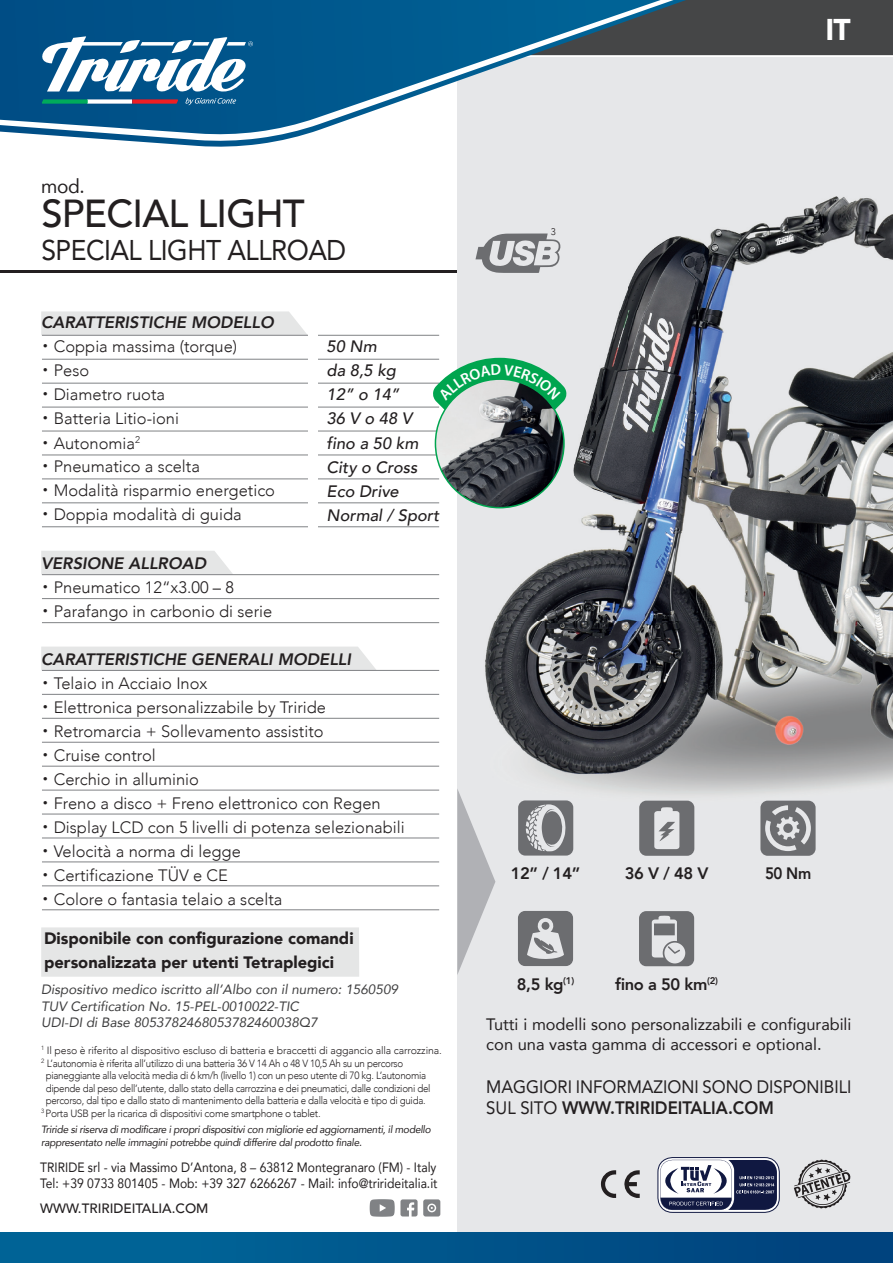
<style>
.page{position:relative;width:893px;height:1263px;background:#fff}
.page>*{position:absolute;margin:0;border:0;box-sizing:border-box;transform-origin:0 0}
.t1{font:500 39px "Avenir";letter-spacing:-.02em;color:#231f20}
.t2{font:900 30px "Avenir";color:#fff}
.t3{font:28.5px "Avenir";letter-spacing:-.02em;color:#231f20;scale:.93 1}
.t4{font:19.5px "Avenir";color:#231f20}
.t5{font:18px/21.6px "Avenir";color:#231f20;scale:.93 1}
.t6{font:300 16.5px/24px "Avenir";color:#231f20}
.t7{font:16.5px/19.8px "Avenir";color:#231f20}
.t8{font:900 16.5px/24px "Avenir";color:#231f20}
.t9{font:italic 500 16.5px/24px "Avenir";color:#231f20}
.t10{font:800 16.5px "Avenir";letter-spacing:-.02em;color:#231f20}
.t11{font:800 16.5px "Avenir";letter-spacing:-.02em;color:#231f20;scale:.92 1}
.t12{font:italic 13.5px/16.5px "Avenir";color:#3e3e3f}
.t13{font:13.5px/16.2px "Avenir";color:#231f20;scale:.9 1}
.t14{font:500 13.5px "Avenir";color:#231f20}
.t15{font:300 10.5px "Avenir";letter-spacing:-.025em;color:#231f20;scale:.93 1}
.t16{font:italic 10.5px/12.6px "Avenir";letter-spacing:-.025em;color:#231f20}
.t17{font:300 10.5px "Avenir";letter-spacing:-.025em;color:#231f20}
.t18{font:300 9.6px "Avenir";color:#231f20}
.s1{font-weight:800;font-style:italic}
.s2{font-family:"Koz Go Pr 6 N";font-weight:400}
.s3{font-weight:800}
</style>
<div class="page">
<div style="left:457px;top:58px;width:436px;height:1185px;background:#e6e7e9"></div>
<img style="left:470px;top:196px;width:423px;height:633px">
<div style="left:41px;top:551px;width:192px;height:23px;background:#e5e6e6"></div>
<svg style="left:41px;top:311px;width:267px;height:24px;background:#e5e6e6"></svg>
<svg style="left:41px;top:647px;width:336px;height:23px;background:#e5e6e6"></svg>
<div style="left:0;top:1232px;width:893px;height:31px;background:linear-gradient(to right,#00699a,#00417c)"></div>
<svg style="left:794px;top:1159px;width:57px;height:49px"></svg>
<svg style="left:658px;top:1157px;width:121px;height:55px;background:#80849a"></svg>
<svg style="left:624px;top:1170px;width:16px;height:28px"></svg>
<svg style="left:600px;top:1170px;width:16px;height:28px"></svg>
<div style="left:518px;top:800px;width:55px;height:55px;background:#6c6d70;border-radius:7px"></div>
<svg style="left:526px;top:804px;width:40px;height:47px"></svg>
<div style="left:639px;top:801px;width:55px;height:55px;background:#6c6d70;border-radius:7px"></div>
<div style="left:518px;top:911px;width:55px;height:55px;background:#6c6d70;border-radius:7px"></div>
<svg style="left:654px;top:807px;width:25px;height:42px"></svg>
<svg style="left:527px;top:918px;width:37px;height:41px"></svg>
<div style="left:639px;top:911px;width:55px;height:55px;background:#6c6d70;border-radius:7px"></div>
<svg style="left:652px;top:916px;width:33px;height:47px"></svg>
<hr style="left:0;top:270px;width:457px;height:3px;background:#231f20">
<hr style="left:42px;top:335px;width:397px;height:1px;background:#808285">
<hr style="left:42px;top:359px;width:397px;height:1px;background:#808285">
<hr style="left:42px;top:383px;width:397px;height:1px;background:#808285">
<hr style="left:42px;top:455px;width:397px;height:1px;background:#808285">
<hr style="left:42px;top:431px;width:397px;height:1px;background:#808285">
<hr style="left:42px;top:407px;width:397px;height:1px;background:#808285">
<hr style="left:42px;top:502px;width:397px;height:1px;background:#808285">
<hr style="left:42px;top:526px;width:397px;height:1px;background:#808285">
<hr style="left:42px;top:478px;width:397px;height:1px;background:#808285">
<hr style="left:42px;top:622px;width:397px;height:1px;background:#808285">
<hr style="left:42px;top:598px;width:397px;height:1px;background:#808285">
<hr style="left:42px;top:670px;width:397px;height:1px;background:#808285">
<hr style="left:42px;top:694px;width:397px;height:1px;background:#808285">
<hr style="left:42px;top:718px;width:397px;height:1px;background:#808285">
<hr style="left:42px;top:742px;width:397px;height:1px;background:#808285">
<hr style="left:42px;top:574px;width:397px;height:1px;background:#808285">
<hr style="left:42px;top:814px;width:397px;height:1px;background:#808285">
<hr style="left:42px;top:766px;width:397px;height:1px;background:#808285">
<hr style="left:42px;top:790px;width:397px;height:1px;background:#808285">
<hr style="left:42px;top:838px;width:397px;height:1px;background:#808285">
<hr style="left:42px;top:861px;width:397px;height:1px;background:#808285">
<hr style="left:42px;top:885px;width:397px;height:1px;background:#808285">
<hr style="left:42px;top:909px;width:397px;height:1px;background:#808285">
<svg style="left:370px;top:1199px;width:70px;height:18px"></svg>
<svg style="left:457px;top:788px;width:38px;height:187px"></svg>
<div style="left:308px;top:307px;width:10px;height:221px;background:#fff"></div>
<img style="left:435px;top:379px;width:129px;height:129px;border-radius:64px">
<svg style="left:130px;top:141px;width:147px;height:6px"></svg>
<svg style="left:0;top:0;width:893px;height:141px"></svg>
<svg style="left:40px;top:36px;width:213px;height:69px"></svg>
<svg style="left:475px;top:233px;width:85px;height:40px"></svg>
<div style="left:41px;top:927px;width:318px;height:50px;background:#e5e6e6"></div>
<div style="left:760px;top:801px;width:56px;height:55px;background:#6c6d70;border-radius:7px"></div>
<svg style="left:765px;top:805px;width:46px;height:46px"></svg>
<svg style="left:432px;top:358px;width:135px;height:52px"></svg>
<h2 class="t2" style="left:825px;top:4px;width:27px">IT</h2>
<p class="t4" style="left:41px;top:170px;width:45px">mod.</p>
<h1 class="t1" style="left:41px;top:179px;width:265px">SPECIAL LIGHT</h1>
<h3 class="t3" style="left:41px;top:227px;width:329px">SPECIAL LIGHT ALLROAD</h3>
<p class="t6" style="left:37px;top:311px;width:239px"><span class="s1">CARATTERISTICHE MODELLO</span><span class="s2">・</span> Coppia massima (torque)<br><span class="s2">・</span> Peso<br><span class="s2">・</span> Diametro ruota<br><span class="s2">・</span> Batteria Litio-ioni<br><span class="s2">・</span> Autonomia<sup>2<br></sup><span class="s2">・</span> Pneumatico a scelta<br><span class="s2">・</span> Modalità risparmio energetico<span class="s2">・</span> Doppia modalità di guida</p>
<p class="t6" style="left:37px;top:551px;width:237px"><span class="s1">VERSIONE ALLROAD<br></span><span class="s2">・</span> Pneumatico 12“x3.00 – 8<br><span class="s2">・</span> Parafango in carbonio di serie</p>
<p class="t6" style="left:37px;top:647px;width:369px"><span class="s1">CARATTERISTICHE GENERALI MODELLI<br></span><span class="s2">・</span> Telaio in Acciaio Inox<br><span class="s2">・</span> Elettronica personalizzabile by Triride<br><span class="s2">・</span> Retromarcia + Sollevamento assistito<br><span class="s2">・</span> Cruise control<br><span class="s2">・</span> Cerchio in alluminio<br><span class="s2">・</span> Freno a disco + Freno elettronico con Regen<br><span class="s2">・</span> Display LCD con 5 livelli di potenza selezionabili<span class="s2">・</span> Velocità a norma di legge<br><span class="s2">・</span> Certificazione TÜV e CE<br><span class="s2">・</span> Colore o fantasia telaio a scelta</p>
<p class="t9" style="left:327px;top:335px;width:114px">50 Nm<br>da 8,5 kg<br>12” o 14”<br>36 V o 48 V fino a 50 km<br>City o Cross<br>Eco Drive<br>Normal / Sport</p>
<p class="t8" style="left:44px;top:926px;width:311px">Disponibile con configurazione comandi personalizzata per utenti Tetraplegici</p>
<p class="t12" style="left:41px;top:981px;width:358px">Dispositivo medico iscritto all’Albo con il numero: 1560509<br>TUV Certification No. 15-PEL-0010022-TIC<br>UDI-DI di Base 8053782468053782460038Q7</p>
<p class="t17" style="left:41px;top:1044px;width:402px"><sup>1</sup> Il peso è riferito al dispositivo escluso di batteria e braccetti di aggancio alla carrozzina.</p>
<p class="t15" style="left:41px;top:1057px;width:391px"><sup>2</sup> L’autonomia è riferita all’utilizzo di una batteria 36 V 14 Ah o 48 V 10,5 Ah su un percorso</p>
<p class="t15" style="left:46px;top:1069px;width:411px">pianeggiante alla velocità media di 6 km/h (livello 1) con un peso utente di 70 kg. L’autonomia</p>
<p class="t15" style="left:46px;top:1082px;width:415px">dipende dal peso dell’utente, dallo stato della carrozzina e dei pneumatici, dalle condizioni del</p>
<p class="t15" style="left:46px;top:1094px;width:410px">percorso, dal tipo e dallo stato di mantenimento della batteria e dalla velocità e tipo di guida.</p>
<p class="t17" style="left:41px;top:1107px;width:281px"><sup>3</sup> Porta USB per la ricarica di dispositivi come smartphone o tablet.</p>
<p class="t16" style="left:41px;top:1123px;width:391px">Triride si riserva di modificare i propri dispositivi con migliorie ed aggiornamenti, il modello rappresentato nelle immagini potrebbe quindi differire dal prodotto finale.</p>
<p class="t13" style="left:40px;top:1158px;width:443px">TRIRIDE srl - via Massimo D’Antona, 8 – 63812 Montegranaro (FM) - Italy<br>Tel: +39 0733 801405 - Mob: +39 327 6266267 - Mail: info@trirideitalia.it</p>
<p class="t14" style="left:40px;top:1197px;width:170px">WWW.TRIRIDEITALIA.COM</p>
<p class="t18" style="left:551px;top:226px;width:7px">3</p>
<p class="t10" style="left:511px;top:860px;width:71px">12” / 14”</p>
<p class="t10" style="left:625px;top:861px;width:85px">36 V / 48 V</p>
<p class="t10" style="left:517px;top:971px;width:59px">8,5 kg<sup>(1)</sup></p>
<p class="t10" style="left:615px;top:971px;width:104px">fino a 50 km<sup>(2)</sup></p>
<p class="t11" style="left:765px;top:861px;width:52px">50 Nm</p>
<p class="t7" style="left:486px;top:1014px;width:367px">Tutti i modelli sono personalizzabili e configurabili con una vasta gamma di accessori e optional.</p>
<p class="t5" style="left:486px;top:1075px;width:394px">MAGGIORI INFORMAZIONI SONO DISPONIBILI<br>SUL SITO <span class="s3">WWW.TRIRIDEITALIA.COM</span></p>
</div>
